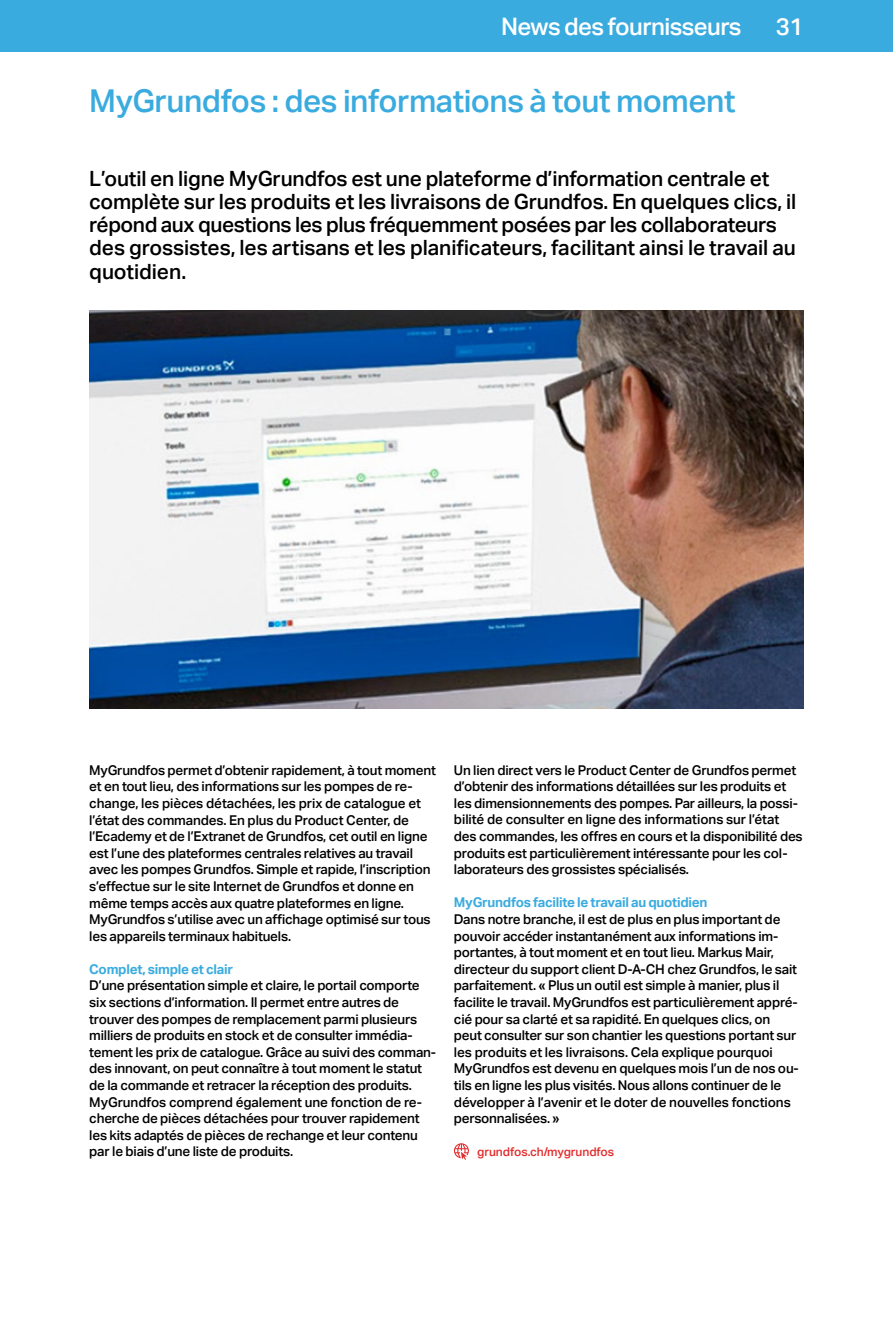
<style>
.page{position:relative;width:893px;height:1319px;background:#fff}
.page>*{position:absolute;margin:0;border:0;box-sizing:border-box;transform-origin:0 0}
.t1{font:500 31.5px "Aktiv Grotesk";letter-spacing:-.015em;color:#3aabdf}
.t2{font:500 24px "Aktiv Grotesk";letter-spacing:-.025em;color:#fff}
.t3{font:500 21px/23.2px "Aktiv Grotesk";letter-spacing:-.01em;color:#000}
.t4{font:500 13.5px/16.6px "Aktiv Grotesk";letter-spacing:-.015em;color:#000}
.t5{font:500 12px "Aktiv Grotesk";letter-spacing:-.005em;color:#e42b2b}
.s1{font-weight:700;color:#3aabdf}
</style>
<div class="page">
<div style="left:0;top:0;width:893px;height:51px;background:#3aabdf"></div>
<svg style="left:454px;top:1143px;width:15px;height:16px"></svg>
<img style="left:89px;top:310px;width:715px;height:398px">
<p class="t2" style="left:501px;top:13px;width:242px">News des fournisseurs</p>
<p class="t2" style="left:776px;top:13px;width:29px">31</p>
<p class="t1" style="left:89px;top:82px;width:648px">MyGrundfos : des informations à tout moment</p>
<p class="t3" style="left:89px;top:167px;width:708px">L’outil en ligne MyGrundfos est une plateforme d’information centrale et complète sur les produits et les livraisons de Grundfos. En quelques clics, il répond aux questions les plus fréquemment posées par les collaborateurs des grossistes, les artisans et les planificateurs, facilitant ainsi le travail au quotidien.</p>
<p class="t4" style="left:89px;top:761px;width:348px">MyGrundfos permet d’obtenir rapidement, à tout moment et en tout lieu, des informations sur les pompes de re&shy;change, les pièces détachées, les prix de catalogue et l’état des commandes. En plus du Product Center, de l’Ecademy et de l’Extranet de Grundfos, cet outil en ligne est l’une des plateformes centrales relatives au travail avec les pompes Grundfos. Simple et rapide, l’inscription s’effectue sur le site Internet de Grundfos et donne en même temps accès aux quatre plateformes en ligne.<br>MyGrundfos s’utilise avec un affichage optimisé sur tous les appareils terminaux habituels.</p>
<p class="t4" style="left:89px;top:960px;width:348px"><span class="s1">Complet, simple et clair<br></span>D’une présentation simple et claire, le portail comporte six sections d’information. Il permet entre autres de trouver des pompes de remplacement parmi plusieurs milliers de produits en stock et de consulter immédia&shy;tement les prix de catalogue. Grâce au suivi des comman&shy;des innovant, on peut connaître à tout moment le statut de la commande et retracer la réception des produits.<br>MyGrundfos comprend également une fonction de re&shy;cherche de pièces détachées pour trouver rapidement les kits adaptés de pièces de rechange et leur contenu par le biais d’une liste de produits.</p>
<p class="t4" style="left:454px;top:761px;width:350px">Un lien direct vers le Product Center de Grundfos permet d’obtenir des informations détaillées sur les produits et les dimensionnements des pompes. Par ailleurs, la possi&shy;bilité de consulter en ligne des informations sur l’état des commandes, les offres en cours et la disponibilité des produits est particulièrement intéressante pour les col&shy;laborateurs des grossistes spécialisés.</p>
<p class="t4" style="left:454px;top:894px;width:346px"><span class="s1">MyGrundfos facilite le travail au quotidien<br></span>Dans notre branche, il est de plus en plus important de pouvoir accéder instantanément aux informations im&shy;portantes, à tout moment et en tout lieu. Markus Mair, directeur du support client D-A-CH chez Grundfos, le sait parfaitement. « Plus un outil est simple à manier, plus il facilite le travail. MyGrundfos est particulièrement appré&shy;cié pour sa clarté et sa rapidité. En quelques clics, on peut consulter sur son chantier les questions portant sur les produits et les livraisons. Cela explique pourquoi MyGrundfos est devenu en quelques mois l’un de nos ou&shy;tils en ligne les plus visités. Nous allons continuer de le développer à l’avenir et le doter de nouvelles fonctions personnalisées. »</p>
<p class="t5" style="left:477px;top:1145px;width:139px">grundfos.ch/mygrundfos</p>
</div>
